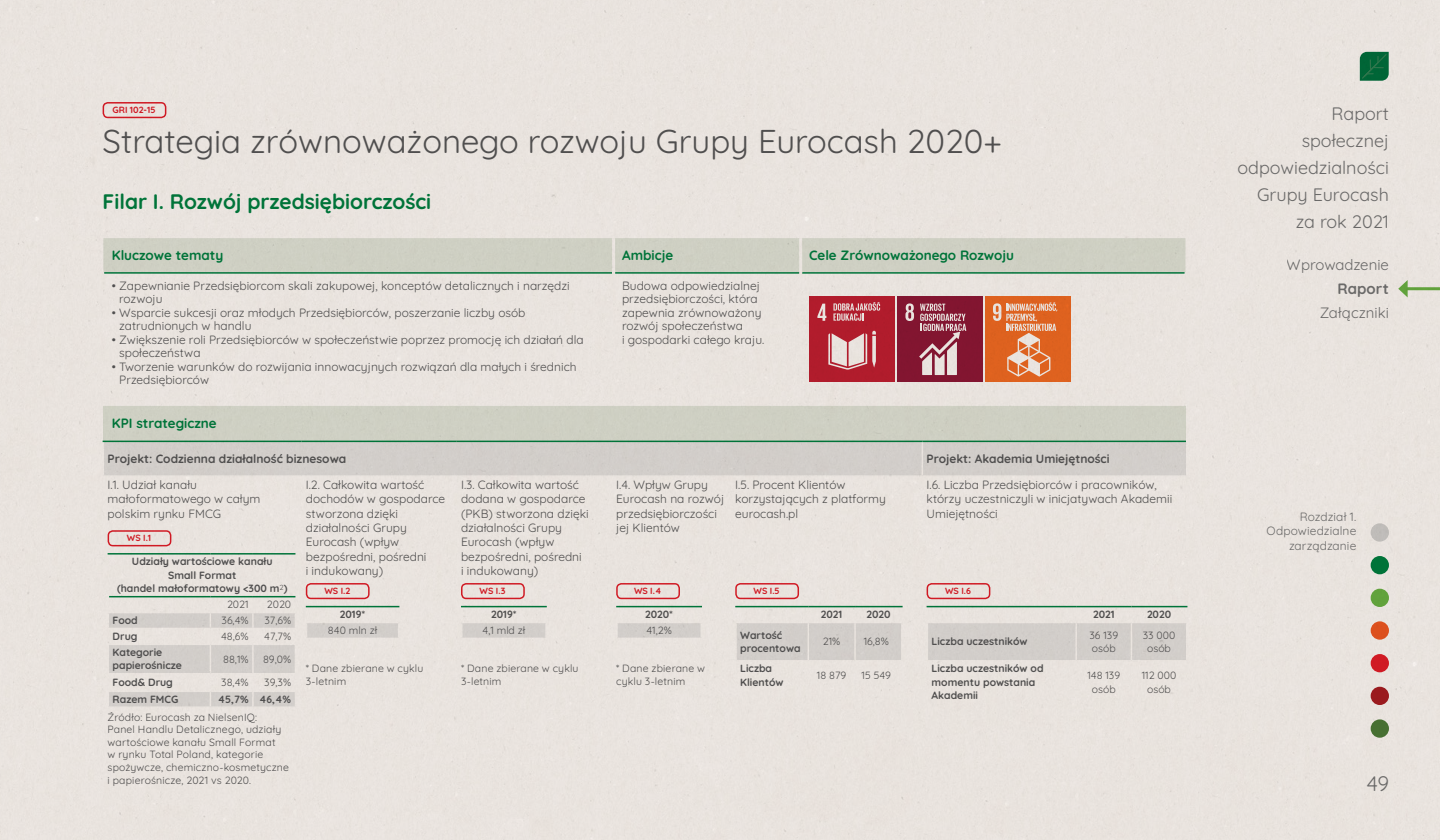
<style>
.page{position:relative;width:1440px;height:840px;background:#fff}
.page>*{position:absolute;margin:0;border:0;box-sizing:border-box;transform-origin:0 0}
.t1{font:33px "Quicksand";color:#58595b}
.t2{font:700 21px "Quicksand";color:#008242}
.t3{font:21px "Quicksand";color:#757779}
.t4{font:18px/27px "Quicksand";color:#757779;text-align:right}
.t5{font:15px "Quicksand";color:#757779}
.t6{font:700 15px "Quicksand";letter-spacing:.005em;color:#757779}
.t7{font:700 13.5px "Quicksand";color:#008242}
.t8{font:12px/14.4px "Quicksand";color:#58595b}
.t9{font:700 12px "Quicksand";color:#58595b}
.NOWY_pagina_rozdzial{font:12px/14.4px "Quicksand";letter-spacing:.01em;color:#757779;text-align:right}
.t10{font:10.5px/12.6px "Quicksand";letter-spacing:.01em;color:#58595b}
.t11{font:700 10.5px/13.5px "Quicksand";color:#58595b}
.t12{font:700 9px "Quicksand";letter-spacing:-.01em;color:#e41e2a}
.s1{font-weight:700}
.s2{font-weight:400}
</style>
<div class="page">
<img style="left:0;top:0;width:1440px;height:840px">
<svg style="left:1371px;top:719px;width:18px;height:19px"></svg>
<div style="left:1371px;top:687px;width:18px;height:18px;background:#9a1a1e;border-radius:50%"></div>
<div style="left:1371px;top:654px;width:18px;height:18px;background:#d01a24;border-radius:50%"></div>
<svg style="left:1371px;top:621px;width:18px;height:19px"></svg>
<div style="left:1371px;top:589px;width:18px;height:18px;background:#62a23c;border-radius:50%"></div>
<div style="left:1371px;top:556px;width:18px;height:18px;background:#007339;border-radius:50%"></div>
<div style="left:1371px;top:523px;width:18px;height:19px;background:#bfbcb9;border-radius:50%"></div>
<p class="t12" style="left:113px;top:103px;width:45px">GRI 102-15</p>
<p class="t1" style="left:103px;top:116px;width:901px">Strategia zrównoważonego rozwoju Grupy Eurocash 2020+</p>
<p class="t2" style="left:103px;top:185px;width:330px">Filar I. Rozwój przedsiębiorczości</p>
<p class="t7" style="left:112px;top:245px;width:113px">Kluczowe tematy</p>
<p class="t7" style="left:622px;top:245px;width:53px">Ambicje</p>
<p class="t7" style="left:809px;top:245px;width:207px">Cele Zrównoważonego Rozwoju</p>
<p class="t8" style="left:119px;top:278px;width:452px;line-height:13.5px;text-indent:-7px">• Zapewnianie Przedsiębiorcom skali zakupowej, konceptów detalicznych i narzędzi rozwoju</p>
<p class="t8" style="left:119px;top:305px;width:408px;line-height:13.5px;text-indent:-7px">• Wsparcie sukcesji oraz młodych Przedsiębiorców, poszerzanie liczby osób zatrudnionych w handlu</p>
<p class="t8" style="left:119px;top:332px;width:466px;line-height:13.5px;text-indent:-7px">• Zwiększenie roli Przedsiębiorców w społeczeństwie poprzez promocję ich działań dla społeczeństwa</p>
<p class="t8" style="left:119px;top:359px;width:459px;line-height:13.5px;text-indent:-7px">• Tworzenie warunków do rozwijania innowacyjnych rozwiązań dla małych i średnich<br>Przedsiębiorców</p>
<p class="t8" style="left:622px;top:278px;width:144px;line-height:13.5px">Budowa odpowiedzialnej przedsiębiorczości, która zapewnia zrównoważony rozwój społeczeństwa<br>i gospodarki całego kraju.</p>
<p class="t7" style="left:112px;top:413px;width:106px">KPI strategiczne</p>
<p class="t9" style="left:108px;top:449px;width:240px">Projekt: Codzienna działalność biznesowa</p>
<p class="t9" style="left:927px;top:449px;width:185px">Projekt: Akademia Umiejętności</p>
<p class="t8" style="left:108px;top:476px;width:154px">I.1. Udział kanału małoformatowego w całym polskim rynku FMCG</p>
<p class="t12" style="left:127px;top:531px;width:26px">WS I.1</p>
<p class="t11" style="left:117px;top:554px;width:172px;text-align:center">Udziały wartościowe kanału<br>Small Format<br>(handel małoformatowy &lt;300 m<sup>2</sup>)</p>
<p class="t10" style="left:227px;top:597px;width:23px">2021</p>
<p class="t10" style="left:267px;top:597px;width:26px">2020</p>
<p class="t11" style="left:113px;top:613px;width:27px">Food</p>
<p class="t10" style="left:222px;top:613px;width:29px">36,4%</p>
<p class="t10" style="left:264px;top:613px;width:28px">37,6%</p>
<p class="t11" style="left:113px;top:629px;width:26px">Drug</p>
<p class="t10" style="left:221px;top:629px;width:29px">48,6%</p>
<p class="t10" style="left:264px;top:629px;width:28px">47,7%</p>
<p class="t11" style="left:113px;top:644px;width:71px">Kategorie papierośnicze</p>
<p class="t10" style="left:223px;top:652px;width:27px">88,1%</p>
<p class="t10" style="left:263px;top:652px;width:30px">89,0%</p>
<p class="t11" style="left:113px;top:675px;width:62px">Food&amp; Drug</p>
<p class="t10" style="left:221px;top:675px;width:29px">38,4%</p>
<p class="t10" style="left:264px;top:675px;width:28px">39,3%</p>
<p class="t11" style="left:113px;top:691px;width:67px">Razem FMCG</p>
<p class="t8" style="left:306px;top:476px;width:141px">I.2. Całkowita wartość dochodów w gospodarce stworzona dzięki działalności Grupy<br>Eurocash (wpływ bezpośredni, pośredni<br>i indukowany)</p>
<p class="t12" style="left:324px;top:584px;width:27px">WS I.2</p>
<p class="t10" style="left:328px;top:605px;width:51px;line-height:15.9px;text-align:center"><span class="s1">2019*<br></span>840 mln zł</p>
<p class="t10" style="left:306px;top:661px;width:119px">* Dane zbierane w cyklu<br>3-letnim</p>
<p class="t8" style="left:461px;top:476px;width:129px">I.3. Całkowita wartość dodana w gospodarce (PKB) stworzona dzięki działalności Grupy<br>Eurocash (wpływ bezpośredni, pośredni<br>i indukowany)</p>
<p class="t12" style="left:480px;top:584px;width:27px">WS I.3</p>
<p class="t10" style="left:483px;top:605px;width:44px;line-height:15.9px;text-align:center"><span class="s1">2019*<br></span>4,1 mld zł</p>
<p class="t10" style="left:461px;top:661px;width:119px">* Dane zbierane w cyklu<br>3-letnim</p>
<p class="t8" style="left:616px;top:476px;width:110px">I.4. Wpływ Grupy<br>Eurocash na rozwój przedsiębiorczości jej Klientów</p>
<p class="t8" style="left:735px;top:476px;width:152px">I.5. Procent Klientów korzystających z platformy eurocash.pl</p>
<p class="t8" style="left:927px;top:476px;width:247px">I.6. Liczba Przedsiębiorców i pracowników, którzy uczestniczyli w inicjatywach Akademii<br>Umiejętności</p>
<p class="t12" style="left:634px;top:584px;width:29px">WS I.4</p>
<p class="t11" style="left:645px;top:605px;width:29px;line-height:15.9px">2020*<br><span class="s2">41,2%</span></p>
<p class="t10" style="left:616px;top:661px;width:90px">* Dane zbierane w cyklu 3-letnim</p>
<p class="t12" style="left:754px;top:584px;width:28px">WS I.5</p>
<p class="t12" style="left:945px;top:584px;width:27px">WS I.6</p>
<p class="t11" style="left:821px;top:607px;width:23px">2021</p>
<p class="t11" style="left:866px;top:607px;width:26px">2020</p>
<p class="t11" style="left:1093px;top:607px;width:23px">2021</p>
<p class="t11" style="left:1147px;top:607px;width:26px">2020</p>
<p class="t11" style="left:740px;top:627px;width:62px">Wartość procentowa</p>
<p class="t10" style="left:823px;top:634px;width:19px">21%</p>
<p class="t10" style="left:864px;top:634px;width:27px">16,8%</p>
<p class="t11" style="left:740px;top:661px;width:45px">Liczba<br>Klientów</p>
<p class="t10" style="left:817px;top:668px;width:31px">18 879</p>
<p class="t10" style="left:862px;top:668px;width:31px">15 549</p>
<p class="t11" style="left:932px;top:634px;width:98px">Liczba uczestników</p>
<p class="t10" style="left:1089px;top:627px;width:30px;line-height:13.5px">36 139 osób</p>
<p class="t10" style="left:1143px;top:627px;width:34px;line-height:13.5px;text-align:center">33 000 osób</p>
<p class="t11" style="left:932px;top:661px;width:114px">Liczba uczestników od momentu powstania<br>Akademii</p>
<p class="t10" style="left:1087px;top:668px;width:34px;line-height:13.5px;text-align:center">148 139 osób</p>
<p class="t10" style="left:1142px;top:668px;width:36px;line-height:13.5px;text-align:center">112 000 osób</p>
<p class="t10" style="left:108px;top:689px;width:185px;line-height:17.5px;text-indent:110px"><span class="s1">45,7% 46,4%<br></span>Źródło: Eurocash za NielsenIQ:</p>
<p class="t10" style="left:108px;top:722px;width:183px">Panel Handlu Detalicznego, udziały wartościowe kanału Small Format<br>w rynku Total Poland, kategorie spożywcze, chemiczno-kosmetyczne i papierośnicze, 2021 vs 2020.</p>
<h3 class="t4" style="left:1238px;top:98px;width:153px">Raport<br>społecznej odpowiedzialności<br>Grupy Eurocash za rok 2021</h3>
<p class="t5" style="left:1287px;top:253px;width:104px">Wprowadzenie</p>
<p class="t6" style="left:1337px;top:277px;width:53px">Raport</p>
<p class="t5" style="left:1320px;top:301px;width:71px">Załączniki</p>
<p class="NOWY_pagina_rozdzial" style="left:1300px;top:508px;width:58px">Rozdział 1.</p>
<p class="NOWY_pagina_rozdzial" style="left:1267px;top:523px;width:91px">Odpowiedzialne zarządzanie</p>
<h2 class="t3" style="left:1367px;top:767px;width:24px">49</h2>
</div>
